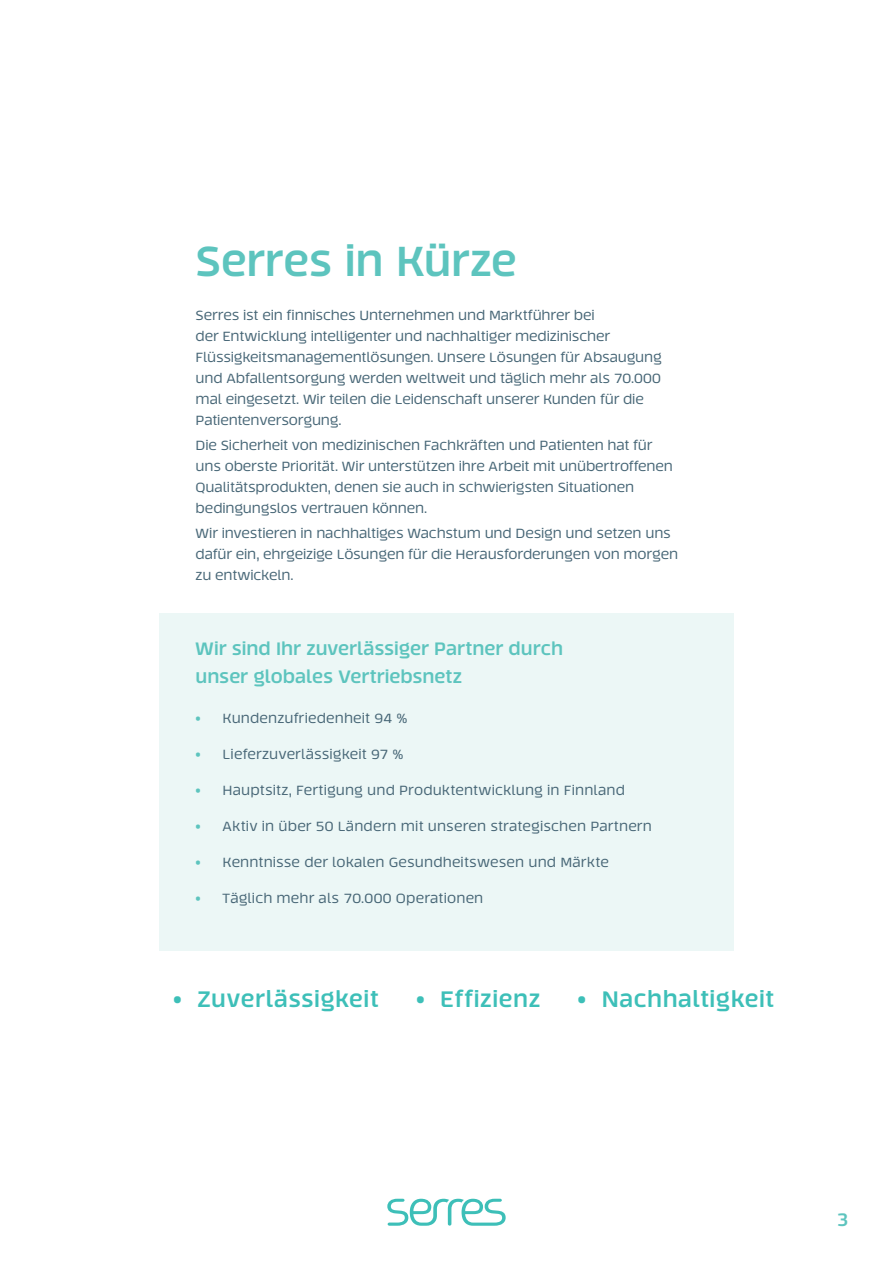
<style>
.page{position:relative;width:893px;height:1263px;background:#fff}
.page>*{position:absolute;margin:0;border:0;box-sizing:border-box;transform-origin:0 0}
.t1{font:700 42px "Tecna";letter-spacing:-.005em;color:#5dc4be}
.t2{font:700 22.5px "Tecna";letter-spacing:.025em;color:#3dbfb8}
.t3{font:700 18px/28.2px "Tecna";letter-spacing:-.005em;color:#5dc4be}
.t4{font:13.5px/21px "Tecna";letter-spacing:-.01em;color:#486777}
.t5{font:13.5px "Tecna";letter-spacing:.01em;color:#486777}
.s1{font-weight:700;color:#5dc4be}
</style>
<div class="page">
<svg style="left:387px;top:1199px;width:119px;height:27px"></svg>
<div style="left:159px;top:613px;width:574px;height:337px;background:#ecf7f6"></div>
<h1 class="t1" style="left:196px;top:234px;width:323px">Serres in Kürze</h1>
<p class="t4" style="left:196px;top:304px;width:468px">Serres ist ein finnisches Unternehmen und Marktführer bei<br>der Entwicklung intelligenter und nachhaltiger medizinischer Flüssigkeitsmanagementlösungen. Unsere Lösungen für Absaugung und Abfallentsorgung werden weltweit und täglich mehr als 70.000 mal eingesetzt. Wir teilen die Leidenschaft unserer Kunden für die Patientenversorgung.</p>
<p class="t4" style="left:196px;top:435px;width:479px">Die Sicherheit von medizinischen Fachkräften und Patienten hat für uns oberste Priorität. Wir unterstützen ihre Arbeit mit unübertroffenen Qualitätsprodukten, denen sie auch in schwierigsten Situationen bedingungslos vertrauen können.</p>
<p class="t4" style="left:196px;top:523px;width:484px">Wir investieren in nachhaltiges Wachstum und Design und setzen uns dafür ein, ehrgeizige Lösungen für die Herausforderungen von morgen zu entwickeln.</p>
<h3 class="t3" style="left:196px;top:634px;width:369px">Wir sind Ihr zuverlässiger Partner durch unser globales Vertriebsnetz</h3>
<p class="t5" style="left:196px;top:710px;width:214px"><span class="s1">•</span> Kundenzufriedenheit 94 %</p>
<p class="t4" style="left:196px;top:744px;width:210px"><span class="s1">•</span> Lieferzuverlässigkeit 97 %</p>
<p class="t5" style="left:196px;top:782px;width:431px"><span class="s1">•</span> Hauptsitz, Fertigung und Produktentwicklung in Finnland</p>
<p class="t5" style="left:196px;top:818px;width:458px"><span class="s1">•</span> Aktiv in über 50 Ländern mit unseren strategischen Partnern</p>
<p class="t5" style="left:196px;top:854px;width:415px"><span class="s1">•</span> Kenntnisse der lokalen Gesundheitswesen und Märkte</p>
<p class="t5" style="left:196px;top:890px;width:289px"><span class="s1">•</span> Täglich mehr als 70.000 Operationen</p>
<h2 class="t2" style="left:173px;top:984px;width:207px">• Zuverlässigkeit</h2>
<h2 class="t2" style="left:416px;top:984px;width:126px">• Effizienz</h2>
<h2 class="t2" style="left:578px;top:984px;width:198px">• Nachhaltigkeit</h2>
<h3 class="t3" style="left:837px;top:1205px;width:13px">3</h3>
</div>
